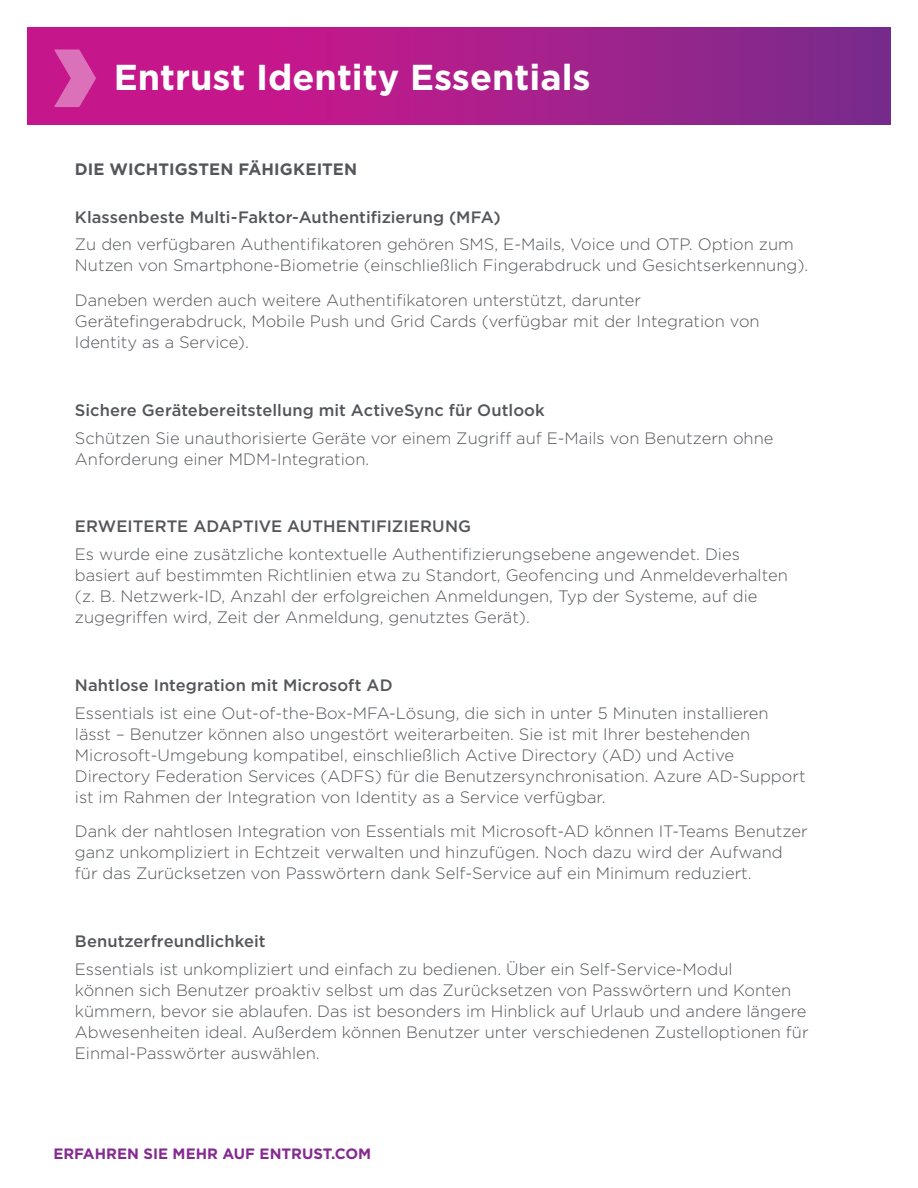
<style>
.page{position:relative;width:918px;height:1188px;background:#fff}
.page>*{position:absolute;margin:0;border:0;box-sizing:border-box;transform-origin:0 0}
.t1{font:700 36px "Gotham";color:#fff}
.t2{font:300 16.5px/21px "Gotham";color:#54565a}
.t3{font:500 16.5px "Gotham";letter-spacing:.005em;color:#54565a}
.t4{font:700 16.5px "Gotham";letter-spacing:.005em;color:#54565a}
.t5{font:700 15px "Gotham";color:#852a91}
</style>
<div class="page">
<svg style="left:27px;top:27px;width:864px;height:98px;background:#a91e8b"></svg>
<svg style="left:54px;top:50px;width:42px;height:57px;background:#d24da7"></svg>
<h1 class="t1" style="left:114px;top:54px;width:478px">Entrust Identity Essentials</h1>
<p class="t4" style="left:75px;top:158px;width:284px">DIE WICHTIGSTEN FÄHIGKEITEN</p>
<p class="t3" style="left:75px;top:206px;width:427px">Klassenbeste Multi-Faktor-Authentifizierung (MFA)</p>
<p class="t2" style="left:75px;top:234px;width:735px">Zu den verfügbaren Authentifikatoren gehören SMS, E-Mails, Voice und OTP. Option zum<br>Nutzen von Smartphone-Biometrie (einschließlich Fingerabdruck und Gesichtserkennung).</p>
<p class="t2" style="left:75px;top:289px;width:686px">Daneben werden auch weitere Authentifikatoren unterstützt, darunter<br>Gerätefingerabdruck, Mobile Push und Grid Cards (verfügbar mit der Integration von<br>Identity as a Service).</p>
<p class="t3" style="left:75px;top:399px;width:471px">Sichere Gerätebereitstellung mit ActiveSync für Outlook</p>
<p class="t2" style="left:75px;top:427px;width:700px">Schützen Sie unauthorisierte Geräte vor einem Zugriff auf E-Mails von Benutzern ohne<br>Anforderung einer MDM-Integration.</p>
<p class="t3" style="left:75px;top:516px;width:398px">ERWEITERTE ADAPTIVE AUTHENTIFIZIERUNG</p>
<p class="t2" style="left:75px;top:543px;width:714px">Es wurde eine zusätzliche kontextuelle Authentifizierungsebene angewendet. Dies basiert auf bestimmten Richtlinien etwa zu Standort, Geofencing und Anmeldeverhalten (z. B. Netzwerk-ID, Anzahl der erfolgreichen Anmeldungen, Typ der Systeme, auf die zugegriffen wird, Zeit der Anmeldung, genutztes Gerät).</p>
<p class="t3" style="left:75px;top:674px;width:319px">Nahtlose Integration mit Microsoft AD</p>
<p class="t2" style="left:75px;top:702px;width:732px">Essentials ist eine Out-of-the-Box-MFA-Lösung, die sich in unter 5 Minuten installieren lässt – Benutzer können also ungestört weiterarbeiten. Sie ist mit Ihrer bestehenden Microsoft-Umgebung kompatibel, einschließlich Active Directory (AD) und Active Directory Federation Services (ADFS) für die Benutzersynchronisation. Azure AD-Support ist im Rahmen der Integration von Identity as a Service verfügbar.</p>
<p class="t2" style="left:75px;top:820px;width:734px">Dank der nahtlosen Integration von Essentials mit Microsoft-AD können IT-Teams Benutzer ganz unkompliziert in Echtzeit verwalten und hinzufügen. Noch dazu wird der Aufwand für das Zurücksetzen von Passwörtern dank Self-Service auf ein Minimum reduziert.</p>
<p class="t3" style="left:75px;top:930px;width:192px">Benutzerfreundlichkeit</p>
<p class="t2" style="left:75px;top:958px;width:735px">Essentials ist unkompliziert und einfach zu bedienen. Über ein Self-Service-Modul<br>können sich Benutzer proaktiv selbst um das Zurücksetzen von Passwörtern und Konten kümmern, bevor sie ablaufen. Das ist besonders im Hinblick auf Urlaub und andere längere Abwesenheiten ideal. Außerdem können Benutzer unter verschiedenen Zustelloptionen für Einmal-Passwörter auswählen.</p>
<p class="t5" style="left:53px;top:1144px;width:319px">ERFAHREN SIE MEHR AUF ENTRUST.COM</p>
</div>
